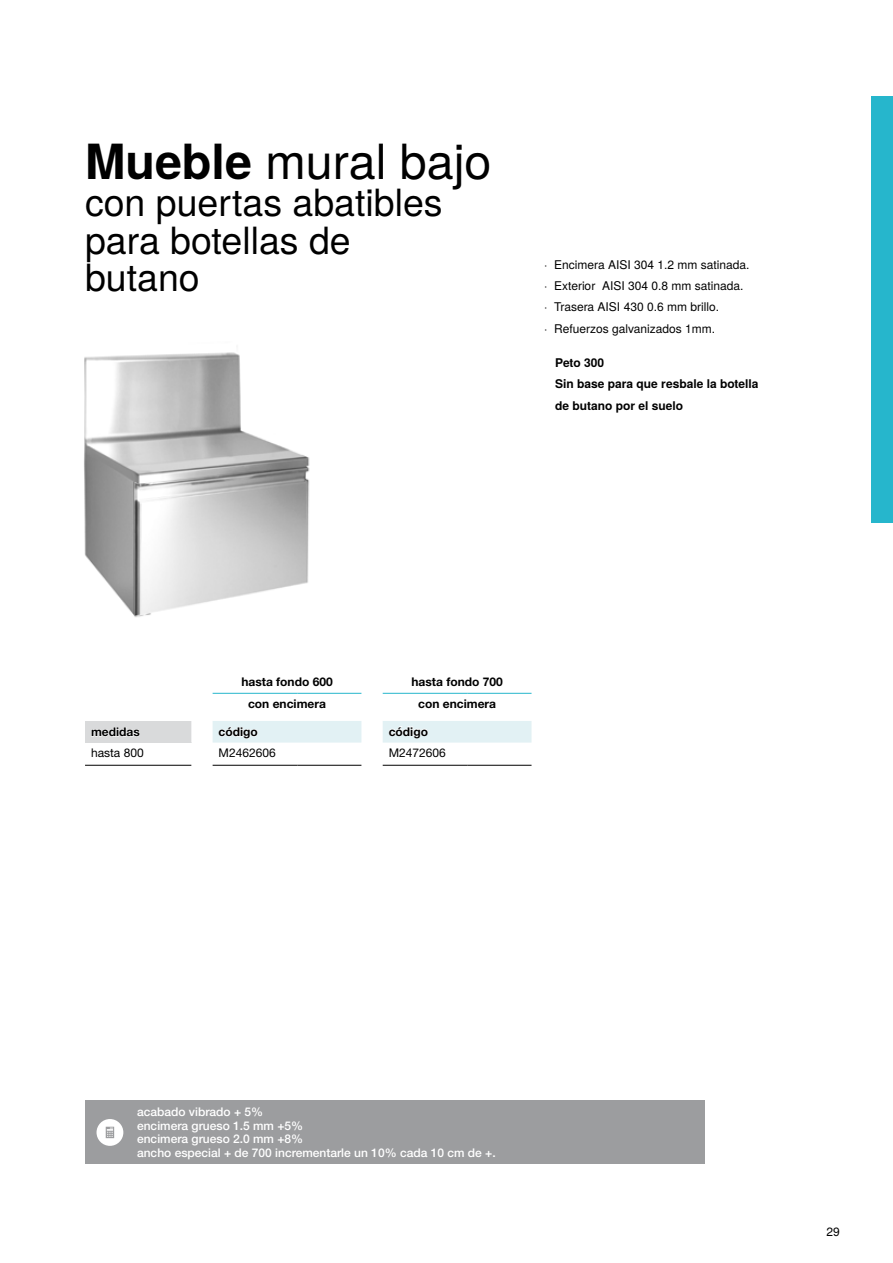
<style>
.page{position:relative;width:893px;height:1263px;background:#fff}
.page>*{position:absolute;margin:0;border:0;box-sizing:border-box;transform-origin:0 0}
.t1{font:48.45px "Te X Gyre Heros";color:#000}
.t2{font:37.5px/37.5px "Te X Gyre Heros";color:#000}
.t3{font:12px/21.5px "Te X Gyre Heros";color:#000}
.t4{font:500 12px/13.5px "Helvetica Neue LT Std";color:#fff}
.t5{font:700 12px "Helvetica Neue LT Std";color:#000}
.t6{font:700 12px/21.3px "Te X Gyre Heros";color:#000}
.t7{font:12px "Helvetica Neue LT Std";color:#000}
.s1{font-weight:700}
</style>
<div class="page">
<div style="left:872px;top:96px;width:21px;height:427px;background:#26b6cc"></div>
<img style="left:84px;top:352px;width:226px;height:265px">
<div style="left:85px;top:721px;width:106px;height:21px;background:#d9dadb"></div>
<hr style="left:213px;top:693px;width:85px;height:1px;background:#26b6cc">
<hr style="left:298px;top:693px;width:63px;height:1px;background:#26b6cc">
<hr style="left:383px;top:693px;width:85px;height:1px;background:#26b6cc">
<hr style="left:468px;top:693px;width:63px;height:1px;background:#26b6cc">
<hr style="left:85px;top:765px;width:106px;height:1px;background:#000">
<hr style="left:213px;top:765px;width:85px;height:1px;background:#000">
<hr style="left:298px;top:765px;width:63px;height:1px;background:#000">
<hr style="left:383px;top:765px;width:85px;height:1px;background:#000">
<hr style="left:468px;top:765px;width:63px;height:1px;background:#000">
<svg style="left:91px;top:727px;width:49px;height:10px"></svg>
<svg style="left:191px;top:721px;width:340px;height:21px"></svg>
<div style="left:85px;top:1100px;width:619px;height:64px;background:#9c9d9f"></div>
<div style="left:97px;top:1119px;width:26px;height:27px;background:#fff;border-radius:50%"></div>
<svg style="left:106px;top:1127px;width:8px;height:11px"></svg>
<h1 class="t1" style="left:85px;top:123px;width:408px"><span class="s1">Mueble</span> mural bajo</h1>
<h2 class="t2" style="left:85px;top:181px;width:359px">con puertas abatibles para botellas de butano</h2>
<p class="t3" style="left:544px;top:253px;width:207px">· Encimera AISI 304 1.2 mm satinada. · Exterior AISI 304 0.8 mm satinada. · Trasera AISI 430 0.6 mm brillo.<br>· Refuerzos galvanizados 1mm.</p>
<p class="t6" style="left:555px;top:351px;width:205px">Peto 300<br>Sin base para que resbale la botella de butano por el suelo</p>
<p class="t5" style="left:241px;top:674px;width:93px">hasta fondo 600</p>
<p class="t5" style="left:411px;top:674px;width:93px">hasta fondo 700</p>
<p class="t5" style="left:248px;top:696px;width:79px">con encimera</p>
<p class="t5" style="left:418px;top:696px;width:79px">con encimera</p>
<p class="t5" style="left:91px;top:724px;width:50px">medidas</p>
<p class="t5" style="left:219px;top:724px;width:41px">código</p>
<p class="t5" style="left:389px;top:724px;width:41px">código</p>
<p class="t7" style="left:91px;top:746px;width:54px">hasta 800</p>
<p class="t7" style="left:219px;top:746px;width:59px">M2462606</p>
<p class="t7" style="left:389px;top:746px;width:59px">M2472606</p>
<p class="t4" style="left:137px;top:1105px;width:360px">acabado vibrado + 5%<br>encimera grueso 1.5 mm +5%<br>encimera grueso 2.0 mm +8%<br>ancho especial + de 700 incrementarle un 10% cada 10 cm de +.</p>
<p class="t3" style="left:826px;top:1219px;width:15px">29</p>
</div>
